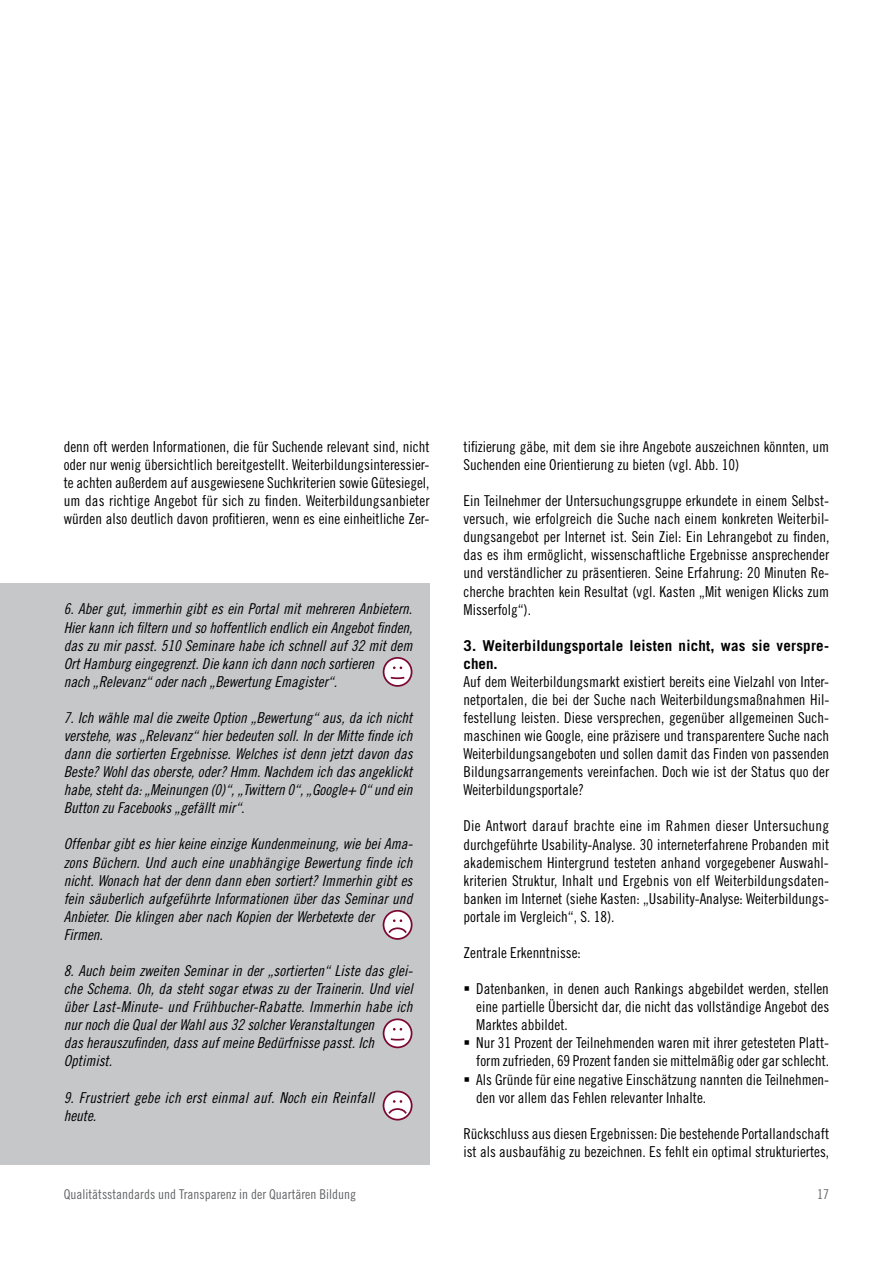
<style>
.page{position:relative;width:893px;height:1263px;background:#fff}
.page>*{position:absolute;margin:0;border:0;box-sizing:border-box;transform-origin:0 0}
.t1{font:15px/18.1px "Trade Gothic LT Std Cn 18";color:#000;text-align:justify}
.t2{font:15px/18px "Trade Gothic LT Std Cn 18 Obl";color:#000}
.t3{font:700 15px/18px "Trade Gothic LT Std";letter-spacing:.015em;color:#000}
.t4{font:13.5px "Trade Gothic LT Std Cn 18";color:#646567}
</style>
<div class="page">
<div style="left:0;top:584px;width:429px;height:581px;background:#c6c7c8"></div>
<svg style="left:383px;top:657px;width:29px;height:30px"></svg>
<svg style="left:383px;top:1018px;width:29px;height:30px"></svg>
<svg style="left:383px;top:910px;width:29px;height:30px"></svg>
<svg style="left:383px;top:1091px;width:29px;height:29px"></svg>
<p class="t1" style="left:64px;top:437px;width:367px">denn oft werden Informationen, die für Suchende relevant sind, nicht oder nur wenig übersichtlich bereitgestellt. Weiterbildungsinteressier&shy;te achten außerdem auf ausgewiesene Suchkriterien sowie Gütesiegel, um das richtige Angebot für sich zu finden. Weiterbildungsanbieter würden also deutlich davon profitieren, wenn es eine einheitliche Zer-</p>
<p class="t1" style="left:463px;top:437px;width:367px">tifizierung gäbe, mit dem sie ihre Angebote auszeichnen könnten, um<br>Suchenden eine Orientierung zu bieten (vgl. Abb. 10)</p>
<p class="t1" style="left:463px;top:491px;width:367px">Ein Teilnehmer der Untersuchungsgruppe erkundete in einem Selbst&shy;versuch, wie erfolgreich die Suche nach einem konkreten Weiterbil&shy;dungsangebot per Internet ist. Sein Ziel: Ein Lehrangebot zu finden, das es ihm ermöglicht, wissenschaftliche Ergebnisse ansprechender und verständlicher zu präsentieren. Seine Erfahrung: 20 Minuten Re&shy;cherche brachten kein Resultat (vgl. Kasten „Mit wenigen Klicks zum Misserfolg“).</p>
<p class="t3" style="left:463px;top:636px;width:367px">3. Weiterbildungsportale leisten nicht, was sie verspre&shy;chen.</p>
<p class="t1" style="left:463px;top:672px;width:367px">Auf dem Weiterbildungsmarkt existiert bereits eine Vielzahl von Inter&shy;netportalen, die bei der Suche nach Weiterbildungsmaßnahmen Hil&shy;festellung leisten. Diese versprechen, gegenüber allgemeinen Such&shy;maschinen wie Google, eine präzisere und transparentere Suche nach Weiterbildungsangeboten und sollen damit das Finden von passenden Bildungsarrangements vereinfachen. Doch wie ist der Status quo der Weiterbildungsportale?</p>
<p class="t1" style="left:463px;top:817px;width:367px">Die Antwort darauf brachte eine im Rahmen dieser Untersuchung durchgeführte Usability-Analyse. 30 interneterfahrene Probanden mit akademischem Hintergrund testeten anhand vorgegebener Auswahl&shy;kriterien Struktur, Inhalt und Ergebnis von elf Weiterbildungsdaten&shy;banken im Internet (siehe Kasten: „Usability-Analyse: Weiterbildungs&shy;portale im Vergleich“, S. 18).</p>
<p class="t1" style="left:463px;top:943px;width:119px">Zentrale Erkenntnisse:</p>
<p class="t1" style="left:476px;top:979px;width:354px;text-align:left">Datenbanken, in denen auch Rankings abgebildet werden, stellen eine partielle Übersicht dar, die nicht das vollständige Angebot des Marktes abbildet.<br>Nur 31 Prozent der Teilnehmenden waren mit ihrer getesteten Platt&shy;form zufrieden, 69 Prozent fanden sie mittelmäßig oder gar schlecht.<br>Als Gründe für eine negative Einschätzung nannten die Teilnehmen&shy;den vor allem das Fehlen relevanter Inhalte.</p>
<p class="t1" style="left:463px;top:1124px;width:367px">Rückschluss aus diesen Ergebnissen: Die bestehende Portallandschaft ist als ausbaufähig zu bezeichnen. Es fehlt ein optimal strukturiertes,</p>
<p class="t2" style="left:64px;top:600px;width:350px">6. Aber gut, immerhin gibt es ein Portal mit mehreren Anbietern.<br>Hier kann ich filtern und so hoffentlich endlich ein Angebot finden, das zu mir passt. 510 Seminare habe ich schnell auf 32 mit dem Ort Hamburg eingegrenzt. Die kann ich dann noch sortieren<br>nach „Relevanz“ oder nach „Bewertung Emagister“.</p>
<p class="t2" style="left:64px;top:709px;width:350px;text-align:justify">7. Ich wähle mal die zweite Option „Bewertung“ aus, da ich nicht verstehe, was „Relevanz“ hier bedeuten soll. In der Mitte finde ich dann die sortierten Ergebnisse. Welches ist denn jetzt davon das Beste? Wohl das oberste, oder? Hmm. Nachdem ich das angeklickt habe, steht da: „Meinungen (0)“, „Twittern 0“, „Google+ 0“ und ein Button zu Facebooks „gefällt mir“.</p>
<p class="t2" style="left:64px;top:835px;width:351px">Offenbar gibt es hier keine einzige Kundenmeinung, wie bei Ama&shy;zons Büchern. Und auch eine unabhängige Bewertung finde ich nicht. Wonach hat der denn dann eben sortiert? Immerhin gibt es fein säuberlich aufgeführte Informationen über das Seminar und Anbieter. Die klingen aber nach Kopien der Werbetexte der Firmen.</p>
<p class="t2" style="left:64px;top:962px;width:351px">8. Auch beim zweiten Seminar in der „sortierten“ Liste das glei&shy;che Schema. Oh, da steht sogar etwas zu der Trainerin. Und viel über Last-Minute- und Frühbucher-Rabatte. Immerhin habe ich nur noch die Qual der Wahl aus 32 solcher Veranstaltungen<br>das herauszufinden, dass auf meine Bedürfnisse passt. Ich Optimist.</p>
<p class="t2" style="left:64px;top:1088px;width:312px">9. Frustriert gebe ich erst einmal auf. Noch ein Reinfall heute.</p>
<p class="t4" style="left:64px;top:1186px;width:294px">Qualitätsstandards und Transparenz in der Quartären Bildung</p>
<p class="t4" style="left:817px;top:1186px;width:13px">17</p>
</div>
